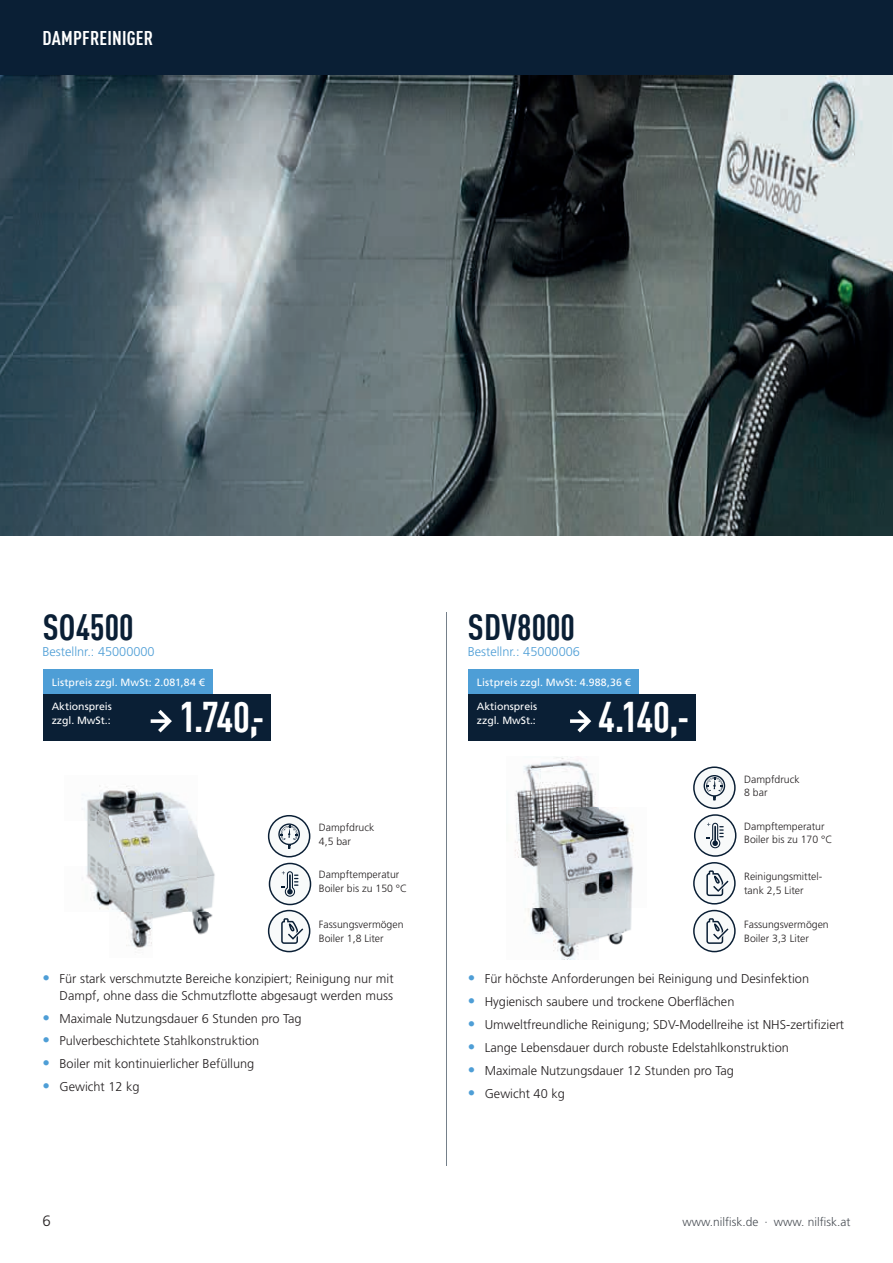
<style>
.page{position:relative;width:893px;height:1263px;background:#fff}
.page>*{position:absolute;margin:0;border:0;box-sizing:border-box;transform-origin:0 0}
.t1{font:700 condensed 42px "DINOT";letter-spacing:-.02em;color:#fff}
.t2{font:700 condensed 36px "DINOT";color:#0a1f35}
.t3{font:700 condensed 19.5px "DINOT";letter-spacing:.01em;color:#fff}
.t4{font:300 15px "Frutiger LT Std";color:#231f20}
.t5{font:300 12.75px/16.5px "Frutiger LT Std";color:#231f20;text-align:right}
.t6{font:300 12.75px "Frutiger LT Std";color:#4e9ed6}
.t7{font:300 12px "Frutiger LT Std";color:#4a4f55}
.t8{font:300 10.5px/13.5px "Frutiger LT Std";color:#231f20}
.t9{font:10.5px/13.5px "Frutiger LT Std";letter-spacing:-.005em;color:#fff}
.s1{font-size:15px;color:#4e9ed6}
</style>
<div class="page">
<img style="left:0;top:74px;width:893px;height:462px">
<div style="left:0;top:0;width:893px;height:74px;background:#0a1f35"></div>
<img style="left:515px;top:756px;width:119px;height:204px">
<img style="left:82px;top:785px;width:133px;height:164px">
<div style="left:468px;top:694px;width:228px;height:47px;background:#0a1f35"></div>
<svg style="left:570px;top:710px;width:21px;height:22px"></svg>
<div style="left:468px;top:669px;width:171px;height:25px;background:#4e9ed6"></div>
<div style="left:43px;top:694px;width:228px;height:47px;background:#0a1f35"></div>
<svg style="left:151px;top:710px;width:21px;height:22px"></svg>
<div style="left:43px;top:669px;width:170px;height:25px;background:#4e9ed6"></div>
<hr style="left:446px;top:612px;width:1px;height:554px;background:#75808a">
<svg style="left:693px;top:910px;width:43px;height:42px"></svg>
<svg style="left:693px;top:766px;width:43px;height:138px"></svg>
<svg style="left:268px;top:815px;width:42px;height:42px"></svg>
<svg style="left:268px;top:863px;width:43px;height:89px"></svg>
<h3 class="t3" style="left:43px;top:23px;width:112px">DAMPFREINIGER</h3>
<h2 class="t2" style="left:43px;top:601px;width:92px">SO4500</h2>
<p class="t6" style="left:43px;top:645px;width:114px">Bestellnr.: 45000000</p>
<h2 class="t2" style="left:468px;top:601px;width:109px">SDV8000</h2>
<p class="t6" style="left:468px;top:645px;width:114px">Bestellnr.: 45000006</p>
<p class="t9" style="left:52px;top:675px;width:154px">Listpreis zzgl. MwSt: 2.081,84 €</p>
<p class="t9" style="left:477px;top:675px;width:155px">Listpreis zzgl. MwSt: 4.988,36 €</p>
<p class="t9" style="left:52px;top:700px;width:62px">Aktionspreis zzgl. MwSt.:</p>
<h1 class="t1" style="left:179px;top:687px;width:87px">1.740,-</h1>
<p class="t9" style="left:477px;top:700px;width:62px">Aktionspreis zzgl. MwSt.:</p>
<h1 class="t1" style="left:598px;top:687px;width:93px">4.140,-</h1>
<p class="t8" style="left:319px;top:821px;width:57px">Dampfdruck<br>4,5 bar</p>
<p class="t8" style="left:319px;top:868px;width:90px">Dampftemperatur<br>Boiler bis zu 150 °C</p>
<p class="t8" style="left:744px;top:772px;width:57px">Dampfdruck<br>8 bar</p>
<p class="t8" style="left:744px;top:819px;width:90px">Dampftemperatur<br>Boiler bis zu 170 °C</p>
<p class="t8" style="left:744px;top:870px;width:80px">Reinigungsmittel&shy;tank 2,5 Liter</p>
<p class="t8" style="left:319px;top:918px;width:86px">Fassungsvermögen<br>Boiler 1,8 Liter</p>
<p class="t8" style="left:744px;top:918px;width:86px">Fassungsvermögen<br>Boiler 3,3 Liter</p>
<p class="t5" style="left:43px;top:971px;width:353px"><span class="s1">•</span> Für stark verschmutzte Bereiche konzipiert; Reinigung nur mit<br>Dampf, ohne dass die Schmutzflotte abgesaugt werden muss</p>
<p class="t5" style="left:43px;top:1010px;width:261px"><span class="s1">•</span> Maximale Nutzungsdauer 6 Stunden pro Tag</p>
<p class="t5" style="left:43px;top:1033px;width:218px"><span class="s1">•</span> Pulverbeschichtete Stahlkonstruktion</p>
<p class="t5" style="left:43px;top:1056px;width:213px"><span class="s1">•</span> Boiler mit kontinuierlicher Befüllung</p>
<p class="t5" style="left:43px;top:1079px;width:99px"><span class="s1">•</span> Gewicht 12 kg</p>
<p class="t5" style="left:468px;top:971px;width:343px"><span class="s1">•</span> Für höchste Anforderungen bei Reinigung und Desinfektion</p>
<p class="t5" style="left:468px;top:993px;width:268px"><span class="s1">•</span> Hygienisch saubere und trockene Oberflächen</p>
<p class="t5" style="left:468px;top:1016px;width:378px"><span class="s1">•</span> Umweltfreundliche Reinigung; SDV-Modellreihe ist NHS-zertifiziert</p>
<p class="t5" style="left:468px;top:1039px;width:323px"><span class="s1">•</span> Lange Lebensdauer durch robuste Edelstahlkonstruktion</p>
<p class="t5" style="left:468px;top:1062px;width:268px"><span class="s1">•</span> Maximale Nutzungsdauer 12 Stunden pro Tag</p>
<p class="t5" style="left:468px;top:1085px;width:99px"><span class="s1">•</span> Gewicht 40 kg</p>
<p class="t4" style="left:43px;top:1212px;width:10px">6</p>
<p class="t7" style="left:682px;top:1215px;width:170px">www.nilfisk.de ∙ www. nilfisk.at</p>
</div>
